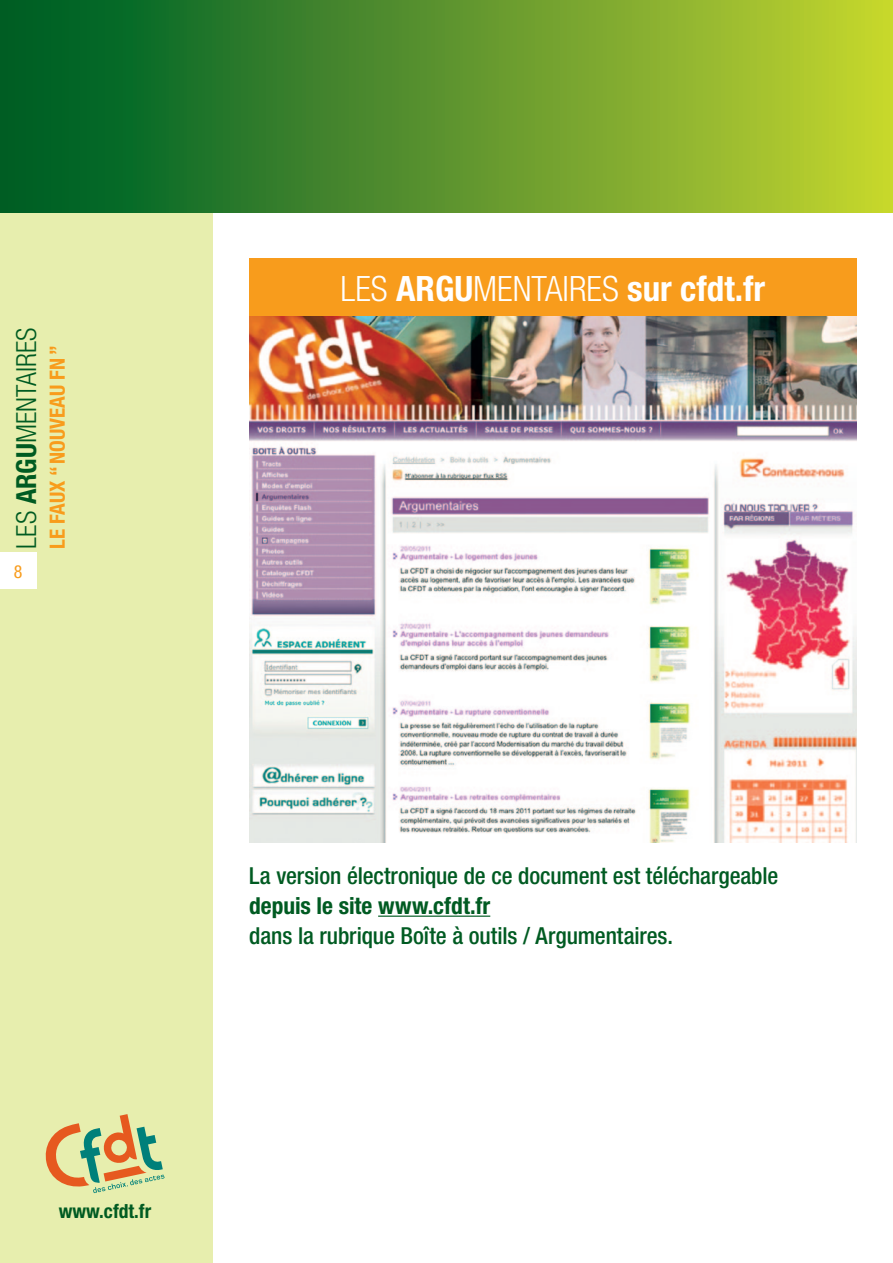
<style>
.page{position:relative;width:893px;height:1263px;background:#fff}
.page>*{position:absolute;margin:0;border:0;box-sizing:border-box;transform-origin:0 0}
.t1{font:700 condensed 34.95px "Helvetica Neue";color:#fff}
.t2{font:300 condensed 27.75px "Helvetica Neue";color:#005b22}
.t3{font:500 condensed 23.4px "Helvetica Neue";letter-spacing:-.005em;color:#005b22}
.t4{font:700 condensed 23.4px "Helvetica Neue";color:#005b22}
.t5{font:700 condensed 21px "Helvetica Neue";color:#f89c1c}
.t6{font:700 condensed 19.5px "Helvetica Neue";color:#005b22}
.t7{font:condensed 18px "Helvetica Neue";color:#f89c1c}
.s1{font-weight:700}
.s2{font-weight:300}
</style>
<div class="page">
<div style="left:0;top:0;width:213px;height:1263px;background:#e7eeae"></div>
<div style="left:0;top:0;width:893px;height:213px;background:linear-gradient(to right,#005827,#c5d332)"></div>
<div style="left:0;top:553px;width:36px;height:36px;background:#fff"></div>
<svg style="left:45px;top:1114px;width:120px;height:79px"></svg>
<img style="left:249px;top:316px;width:607px;height:526px">
<hr style="left:378px;top:915px;width:112px;height:2px;background:#005b22">
<div style="left:249px;top:258px;width:607px;height:58px;background:#f89c1c"></div>
<p class="t2" style="left:11px;top:549px;width:222px;rotate:-90deg">LES <span class="s1">ARGU</span>MENTAIRES</p>
<p class="t7" style="left:14px;top:561px;width:10px">8</p>
<p class="t5" style="left:45px;top:549px;width:204px;rotate:-90deg">Le faux “nouveau FN ”</p>
<h1 class="t1" style="left:341px;top:267px;width:426px"><span class="s2">LES</span> ARGU<span class="s2">MENTAIRES</span> sur cfdt.fr</h1>
<p class="t3" style="left:249px;top:862px;width:531px">La version électronique de ce document est téléchargeable</p>
<p class="t4" style="left:249px;top:891px;width:243px">depuis le site www.cfdt.fr</p>
<p class="t3" style="left:249px;top:921px;width:425px">dans la rubrique Boîte à outils / Argumentaires.</p>
<p class="t6" style="left:59px;top:1200px;width:94px">www.cfdt.fr</p>
</div>
